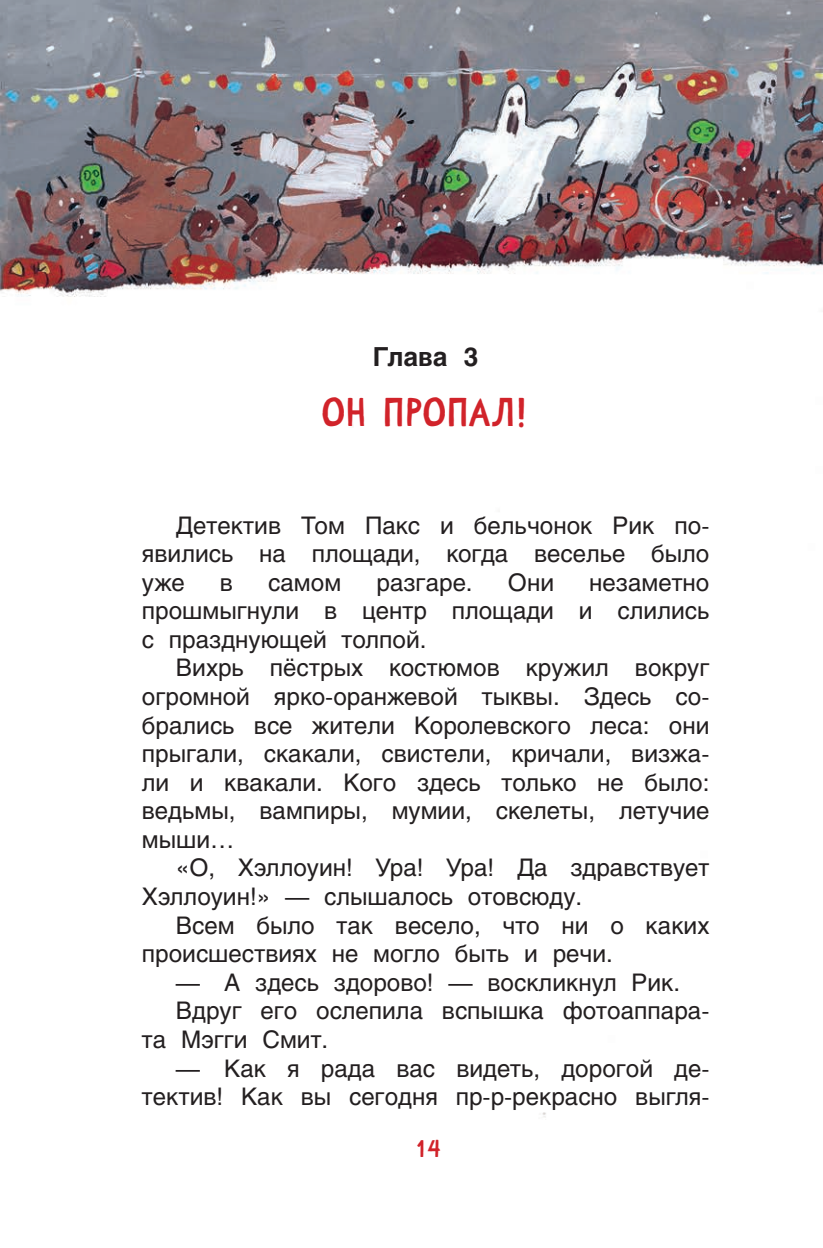
<style>
.page{position:relative;width:823px;height:1248px;background:#fff}
.page>*{position:absolute;margin:0;border:0;box-sizing:border-box;transform-origin:0 0}
.t1{font:40px "Comic CAT";letter-spacing:.02em;color:#d1232a}
.t2{font:700 26px "Helios";color:#231f20}
.t3{font:24px/28.6px "Helios";color:#231f20;text-align:justify}
.t4{font:24px "Comic CAT";color:#d1232a}
</style>
<div class="page">
<img style="left:0;top:0;width:822px;height:1118px">
<p class="t2" style="left:373px;top:342px;width:107px">Глава 3</p>
<h1 class="t1" style="left:323px;top:391px;width:205px">ОН ПРОПАЛ!</h1>
<p class="t3" style="left:142px;top:510px;width:568px;text-indent:34px">Детектив Том Пакс и бельчонок Рик по&shy;явились на площади, когда веселье было уже</p>
<p class="t3" style="left:220px;top:567px;width:15px">в</p>
<p class="t3" style="left:268px;top:567px;width:74px">самом</p>
<p class="t3" style="left:376px;top:567px;width:98px">разгаре.</p>
<p class="t3" style="left:507px;top:567px;width:48px">Они</p>
<p class="t3" style="left:142px;top:567px;width:568px;text-indent:447px">незаметно прошмыгнули в центр площади и слились с празднующей толпой.</p>
<p class="t3" style="left:142px;top:653px;width:568px;text-indent:34px">Вихрь пёстрых костюмов кружил вокруг огромной ярко-оранжевой тыквы. Здесь со&shy;брались все жители Королевского леса: они прыгали, скакали, свистели, кричали, визжа&shy;ли и квакали. Кого здесь только не было: ведьмы, вампиры, мумии, скелеты, летучие мыши…</p>
<p class="t3" style="left:142px;top:853px;width:568px;text-indent:34px">«О, Хэллоуин! Ура! Ура! Да здравствует<br>Хэллоуин!» — слышалось отовсюду.</p>
<p class="t3" style="left:142px;top:910px;width:568px;text-indent:34px">Всем было так весело, что ни о каких происшествиях не могло быть и речи.</p>
<p class="t3" style="left:176px;top:967px;width:505px">— А здесь здорово! — воскликнул Рик.</p>
<p class="t3" style="left:176px;top:996px;width:534px">Вдруг его ослепила вспышка фотоаппара-</p>
<p class="t3" style="left:142px;top:1024px;width:188px">та Мэгги Смит.</p>
<p class="t3" style="left:142px;top:1053px;width:568px;text-align:right">— Как я рада вас видеть, дорогой де&shy;тектив! Как вы сегодня пр-р-рекрасно выгля-</p>
<p class="t4" style="left:414px;top:1136px;width:27px">14</p>
</div>
